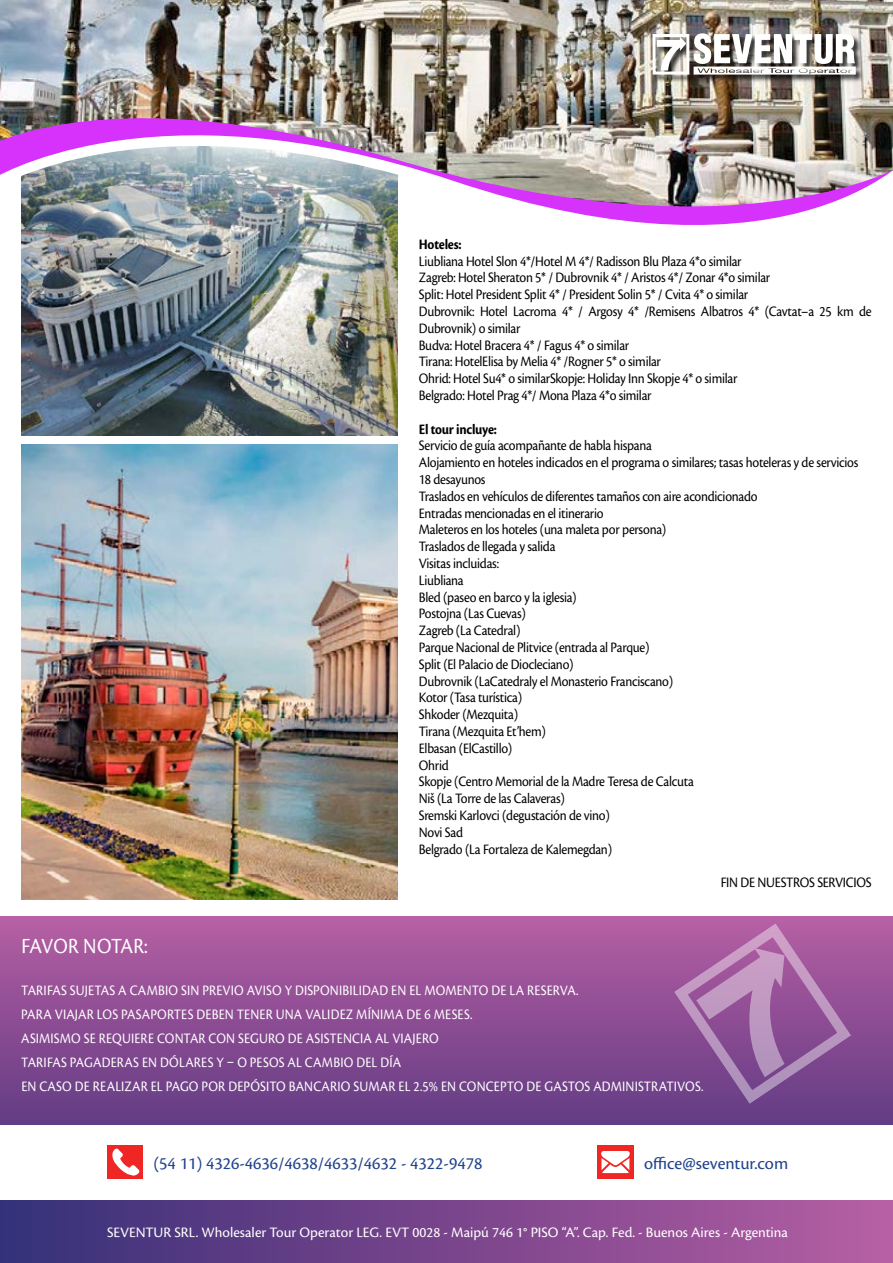
<style>
.page{position:relative;width:893px;height:1263px;background:#fff}
.page>*{position:absolute;margin:0;border:0;box-sizing:border-box;transform-origin:0 0}
.t1{font:22.5px "Cronos Pro";letter-spacing:-.01em;color:#fff;scale:.9 1}
.t2{font:18px "Cronos Pro";color:#20438b}
.t3{font:15px/16.8px "Cronos Pro";letter-spacing:-.02em;color:#000;scale:.9 1}
.t4{font:15px "Cronos Pro";color:#fff;scale:.9 1}
.t5{font:15px "Cronos Pro";color:#fff}
.t6{font:700 15px "Cronos Pro";color:#000;scale:.9 1}
</style>
<div class="page">
<img style="left:21px;top:307px;width:377px;height:129px">
<img style="left:21px;top:444px;width:377px;height:455px">
<div style="left:0;top:916px;width:893px;height:209px;background:linear-gradient(to bottom,#b75fa3,#623b84)"></div>
<svg style="left:674px;top:923px;width:177px;height:181px;background:#9b62a0"></svg>
<div style="left:0;top:1200px;width:893px;height:63px;background:linear-gradient(to right,#362f78,#b85da2)"></div>
<div style="left:597px;top:1145px;width:37px;height:34px;background:#ef2623"></div>
<svg style="left:601px;top:1151px;width:29px;height:22px"></svg>
<div style="left:107px;top:1145px;width:36px;height:34px;background:#ef2623"></div>
<svg style="left:112px;top:1148px;width:28px;height:28px"></svg>
<img style="left:21px;top:296px;width:377px;height:11px">
<img style="left:21px;top:208px;width:794px;height:88px">
<img style="left:0;top:0;width:893px;height:208px">
<div style="left:653px;top:34px;width:211px;height:49px;background:#000;opacity:.77"></div>
<div style="left:653px;top:34px;width:36px;height:41px;border:3px solid #fff"></div>
<svg style="left:657px;top:37px;width:29px;height:33px"></svg>
<svg style="left:694px;top:33px;width:162px;height:42px"></svg>
<p class="t6" style="left:419px;top:235px;width:49px">Hoteles:</p>
<p class="t3" style="left:419px;top:253px;width:505px">Liubliana Hotel Slon 4*/Hotel M 4*/ Radisson Blu Plaza 4*o similar<br>Zagreb: Hotel Sheraton 5* / Dubrovnik 4* / Aristos 4*/ Zonar 4*o similar<br>Split: Hotel President Split 4* / President Solin 5* / Cvita 4* o similar<br>Dubrovnik: Hotel Lacroma 4* / Argosy 4* /Remisens Albatros 4* (Cavtat–a 25 km de Dubrovnik) o similar<br>Budva: Hotel Bracera 4* / Fagus 4* o similar<br>Tirana: HotelElisa by Melia 4* /Rogner 5* o similar<br>Ohrid: Hotel Su4* o similarSkopje: Holiday Inn Skopje 4* o similar<br>Belgrado: Hotel Prag 4*/ Mona Plaza 4*o similar</p>
<p class="t6" style="left:419px;top:420px;width:88px">El tour incluye:</p>
<p class="t3" style="left:419px;top:437px;width:490px">Servicio de guía acompañante de habla hispana<br>Alojamiento en hoteles indicados en el programa o similares; tasas hoteleras y de servicios 18 desayunos<br>Traslados en vehículos de diferentes tamaños con aire acondicionado<br>Entradas mencionadas en el itinerario<br>Maleteros en los hoteles (una maleta por persona)<br>Traslados de llegada y salida<br>Visitas incluidas:<br>Liubliana<br>Bled (paseo en barco y la iglesia)<br>Postojna (Las Cuevas)<br>Zagreb (La Catedral)<br>Parque Nacional de Plitvice (entrada al Parque)<br>Split (El Palacio de Diocleciano)<br>Dubrovnik (LaCatedraly el Monasterio Franciscano)<br>Kotor (Tasa turística)<br>Shkoder (Mezquita)<br>Tirana (Mezquita Et’hem)<br>Elbasan (ElCastillo)<br>Ohrid<br>Skopje (Centro Memorial de la Madre Teresa de Calcuta<br>Niš (La Torre de las Calaveras)<br>Sremski Karlovci (degustación de vino)<br>Novi Sad<br>Belgrado (La Fortaleza de Kalemegdan)</p>
<p class="t3" style="left:721px;top:874px;width:169px">FIN DE NUESTROS SERVICIOS</p>
<h1 class="t1" style="left:21px;top:933px;width:142px">FAVOR NOTAR:</h1>
<p class="t4" style="left:21px;top:982px;width:16px">Tarifas</p>
<p class="t4" style="left:70px;top:982px;width:9px">sujetas</p>
<p class="t4" style="left:118px;top:982px;width:23px">a cambio</p>
<p class="t4" style="left:181px;top:982px;width:32px">sin previo</p>
<p class="t4" style="left:247px;top:982px;width:9px">aviso</p>
<p class="t4" style="left:285px;top:982px;width:20px">y disponibilidad</p>
<p class="t4" style="left:391px;top:982px;width:48px">enelmomento</p>
<p class="t4" style="left:491px;top:982px;width:49px">delareserva</p>
<p class="t4" style="left:576px;top:982px;width:4px">.</p>
<p class="t4" style="left:21px;top:1006px;width:17px">Para</p>
<p class="t4" style="left:55px;top:1006px;width:9px">viajar</p>
<p class="t4" style="left:97px;top:1006px;width:36px">los pasaportes</p>
<p class="t4" style="left:197px;top:1006px;width:9px">deben</p>
<p class="t4" style="left:237px;top:1006px;width:9px">tener</p>
<p class="t4" style="left:276px;top:1006px;width:11px">una</p>
<p class="t4" style="left:305px;top:1006px;width:9px">validez</p>
<p class="t4" style="left:356px;top:1006px;width:27px">mínima</p>
<p class="t4" style="left:407px;top:1006px;width:40px">de 6 meses</p>
<p class="t4" style="left:470px;top:1006px;width:4px">.</p>
<p class="t4" style="left:21px;top:1030px;width:19px">Asimismo</p>
<p class="t4" style="left:84px;top:1030px;width:51px">se requiere</p>
<p class="t4" style="left:157px;top:1030px;width:10px">contar</p>
<p class="t4" style="left:209px;top:1030px;width:11px">con</p>
<p class="t4" style="left:238px;top:1030px;width:10px">seguro</p>
<p class="t4" style="left:288px;top:1030px;width:29px">de asistencia</p>
<p class="t4" style="left:375px;top:1030px;width:28px">al viajero</p>
<p class="t4" style="left:21px;top:1054px;width:16px">Tarifas</p>
<p class="t4" style="left:70px;top:1054px;width:10px">pagaderas</p>
<p class="t4" style="left:142px;top:1054px;width:50px">en dólares</p>
<p class="t4" style="left:216px;top:1054px;width:46px">y – o pesos</p>
<p class="t4" style="left:288px;top:1054px;width:30px">al cambio</p>
<p class="t4" style="left:356px;top:1054px;width:48px">del día</p>
<p class="t4" style="left:21px;top:1078px;width:30px">En caso</p>
<p class="t4" style="left:75px;top:1078px;width:29px">de realizar</p>
<p class="t4" style="left:151px;top:1078px;width:27px">el pago</p>
<p class="t4" style="left:202px;top:1078px;width:10px">por</p>
<p class="t4" style="left:228px;top:1078px;width:44px">depósito</p>
<p class="t4" style="left:289px;top:1078px;width:10px">bancario</p>
<p class="t4" style="left:354px;top:1078px;width:11px">sumar</p>
<p class="t4" style="left:399px;top:1078px;width:78px">el 2.5% en concepto</p>
<p class="t4" style="left:526px;top:1078px;width:30px">de gastos</p>
<p class="t4" style="left:593px;top:1078px;width:9px">administrativos</p>
<p class="t4" style="left:701px;top:1078px;width:4px">.</p>
<p class="t2" style="left:153px;top:1153px;width:331px">(54 11) 4326-4636/4638/4633/4632 - 4322-9478</p>
<p class="t2" style="left:644px;top:1153px;width:146px">office@seventur.com</p>
<p class="t5" style="left:107px;top:1223px;width:682px">SEVENTUR SRL. Wholesaler Tour Operator LEG. EVT 0028 - Maipú 746 1° PISO “A”. Cap. Fed. - Buenos Aires - Argentina</p>
</div>
